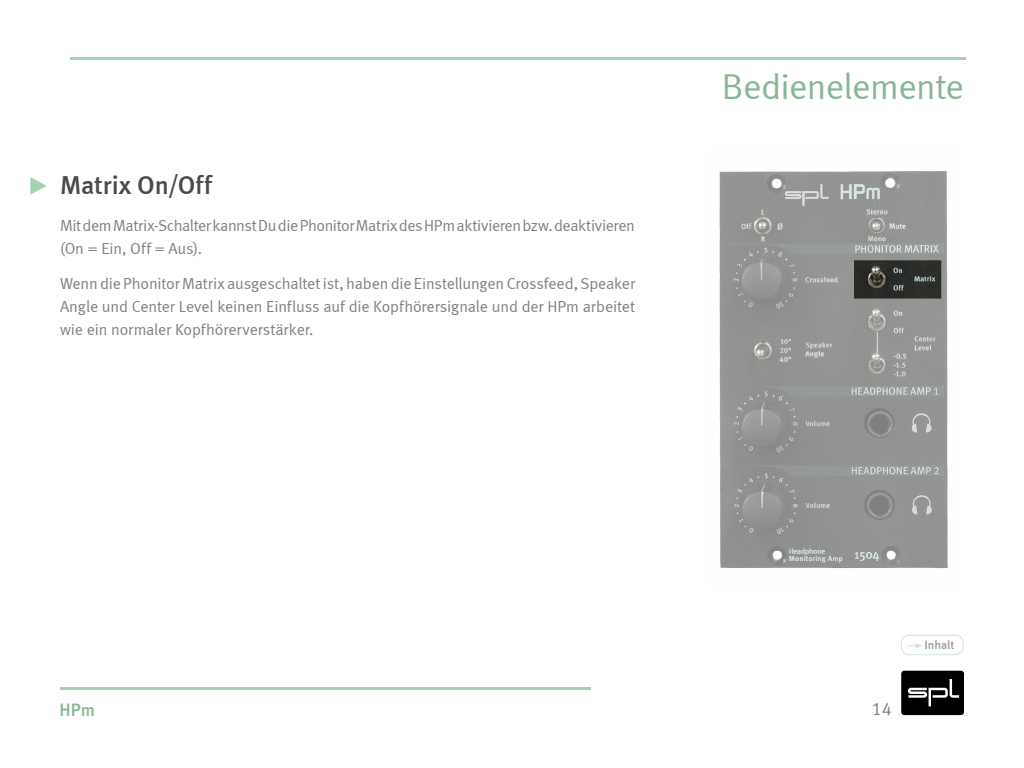
<style>
.page{position:relative;width:1024px;height:768px;background:#fff}
.page>*{position:absolute;margin:0;border:0;box-sizing:border-box;transform-origin:0 0}
.t1{font:36px "Meta Normal";letter-spacing:-.015em;color:#89b796}
.t2{font:26px "Meta Medium LF";color:#4b4b4b}
.t3{font:18px "Meta Medium LF";color:#89b796}
.t4{font:18px "Meta Normal LF";color:#818181}
.t5{font:16px/23px "Meta Normal LF";letter-spacing:-.015em;color:#818181}
.t6{font:12px "Meta Medium LF";color:#9b9b9b}
</style>
<div class="page">
<hr style="left:60px;top:687px;width:531px;height:3px;background:#a3d2b2">
<hr style="left:71px;top:57px;width:895px;height:3px;background:#a3d2b2">
<div style="left:901px;top:671px;width:63px;height:44px;background:#000;border-radius:3px"></div>
<svg style="left:907px;top:678px;width:53px;height:29px"></svg>
<svg style="left:907px;top:643px;width:15px;height:5px"></svg>
<div style="left:901px;top:635px;width:63px;height:20px;border:1px solid #cce5d2;border-radius:8px"></div>
<svg style="left:30px;top:177px;width:17px;height:18px"></svg>
<svg style="left:719px;top:171px;width:229px;height:397px;background:#939492"></svg>
<h2 class="t2" style="left:60px;top:170px;width:154px">Matrix On/Off</h2>
<p class="t5" style="left:60px;top:214px;width:576px">Mit dem Matrix-Schalter kannst Du die Phonitor Matrix des HPm aktivieren bzw. deaktivieren (On = Ein, Off = Aus).</p>
<p class="t5" style="left:60px;top:272px;width:577px;text-align:justify">Wenn die Phonitor Matrix ausgeschaltet ist, haben die Einstellungen Crossfeed, Speaker Angle und Center Level keinen Einfluss auf die Kopfhörersignale und der HPm arbeitet wie ein normaler Kopfhörerverstärker.</p>
<h1 class="t1" style="left:722px;top:65px;width:244px">Bedienelemente</h1>
<p class="t6" style="left:925px;top:638px;width:31px">Inhalt</p>
<p class="t3" style="left:59px;top:699px;width:37px">HPm</p>
<p class="t4" style="left:872px;top:699px;width:22px">14</p>
</div>
